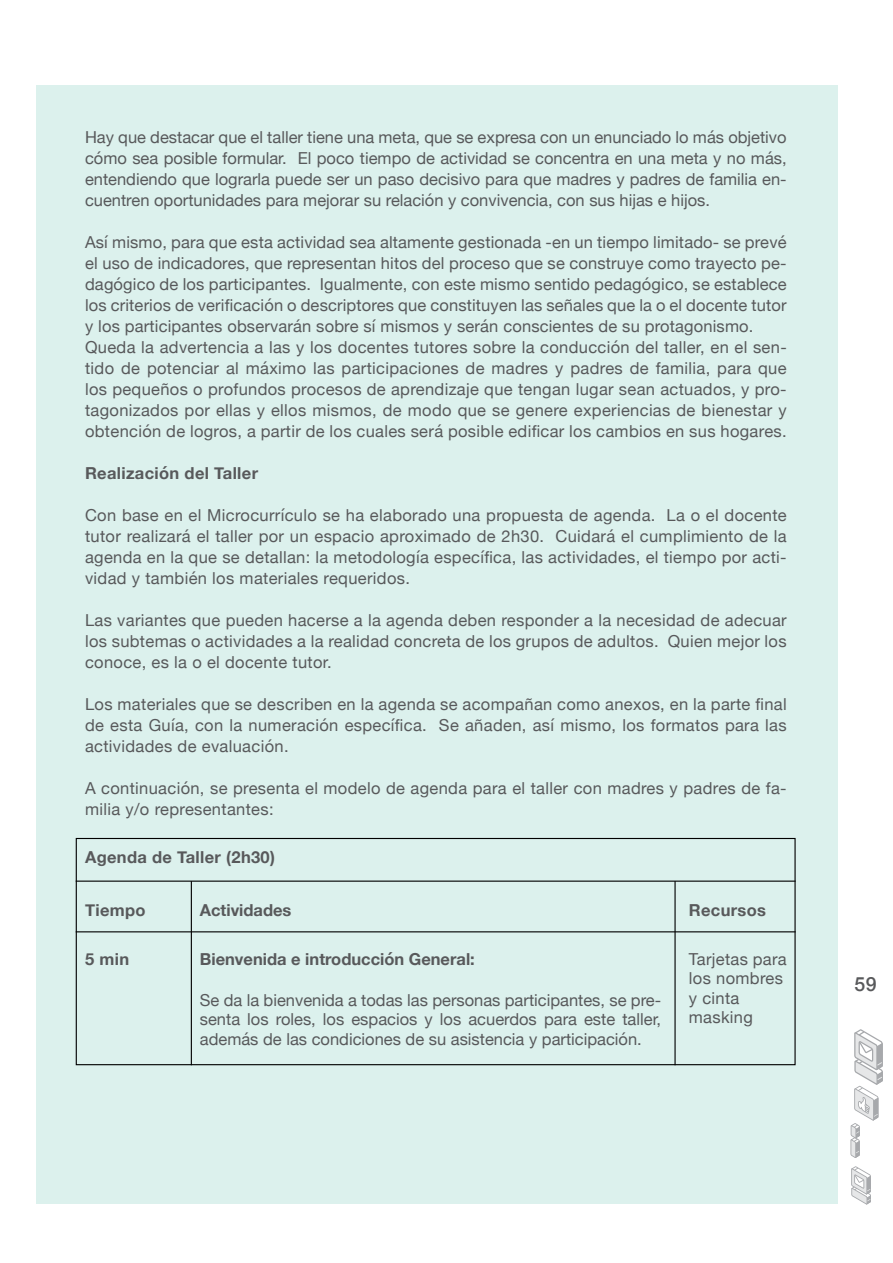
<style>
.page{position:relative;width:893px;height:1263px;background:#fff}
.page>*{position:absolute;margin:0;border:0;box-sizing:border-box;transform-origin:0 0}
.t1{font:500 19.5px "Helvetica Neue";color:#58595b}
.t2{font:16.5px/21px "Helvetica Neue";letter-spacing:.02em;color:#58595b;text-align:justify}
.t3{font:700 16.5px "Helvetica Neue";letter-spacing:.02em;color:#58595b}
.t4{font:700 16.5px "Helvetica Neue";color:#58595b}
</style>
<div class="page">
<div style="left:37px;top:85px;width:801px;height:1118px;background:#dcf1ed"></div>
<svg style="left:851px;top:1166px;width:20px;height:38px"></svg>
<svg style="left:850px;top:1029px;width:33px;height:129px"></svg>
<div style="left:76px;top:838px;width:720px;height:227px;border:1px solid #000"></div>
<hr style="left:76px;top:880px;width:720px;height:2px;background:#000">
<hr style="left:76px;top:931px;width:720px;height:1px;background:#000">
<hr style="left:191px;top:881px;width:1px;height:184px;background:#000">
<hr style="left:674px;top:881px;width:2px;height:184px;background:#000">
<p class="t2" style="left:85px;top:128px;width:703px">Hay que destacar que el taller tiene una meta, que se expresa con un enunciado lo más objetivo cómo sea posible formular. El poco tiempo de actividad se concentra en una meta y no más, entendiendo que lograrla puede ser un paso decisivo para que madres y padres de familia en&shy;cuentren oportunidades para mejorar su relación y convivencia, con sus hijas e hijos.</p>
<p class="t2" style="left:85px;top:233px;width:703px;text-align:left">Así mismo, para que esta actividad sea altamente gestionada -en un tiempo limitado- se prevé el uso de indicadores, que representan hitos del proceso que se construye como trayecto pe&shy;dagógico de los participantes. Igualmente, con este mismo sentido pedagógico, se establece los criterios de verificación o descriptores que constituyen las señales que la o el docente tutor y los participantes observarán sobre sí mismos y serán conscientes de su protagonismo.<br>Queda la advertencia a las y los docentes tutores sobre la conducción del taller, en el sen&shy;tido de potenciar al máximo las participaciones de madres y padres de familia, para que los pequeños o profundos procesos de aprendizaje que tengan lugar sean actuados, y pro&shy;tagonizados por ellas y ellos mismos, de modo que se genere experiencias de bienestar y obtención de logros, a partir de los cuales será posible edificar los cambios en sus hogares.</p>
<p class="t3" style="left:85px;top:460px;width:175px">Realización del Taller</p>
<p class="t2" style="left:85px;top:506px;width:703px">Con base en el Microcurrículo se ha elaborado una propuesta de agenda. La o el docente tutor realizará el taller por un espacio aproximado de 2h30. Cuidará el cumplimiento de la agenda en la que se detallan: la metodología específica, las actividades, el tiempo por acti&shy;vidad y también los materiales requeridos.</p>
<p class="t2" style="left:85px;top:611px;width:703px">Las variantes que pueden hacerse a la agenda deben responder a la necesidad de adecuar los subtemas o actividades a la realidad concreta de los grupos de adultos. Quien mejor los conoce, es la o el docente tutor.</p>
<p class="t2" style="left:85px;top:695px;width:703px">Los materiales que se describen en la agenda se acompañan como anexos, en la parte final de esta Guía, con la numeración específica. Se añaden, así mismo, los formatos para las actividades de evaluación.</p>
<p class="t2" style="left:85px;top:779px;width:703px">A continuación, se presenta el modelo de agenda para el taller con madres y padres de fa&shy;milia y/o representantes:</p>
<p class="t3" style="left:85px;top:845px;width:191px">Agenda de Taller (2h30)</p>
<p class="t3" style="left:85px;top:897px;width:62px">Tiempo</p>
<p class="t3" style="left:85px;top:946px;width:46px">5 min</p>
<p class="t3" style="left:689px;top:897px;width:79px">Recursos</p>
<p class="t2" style="left:689px;top:950px;width:99px;line-height:19.5px;text-align:left">Tarjetas para los nombres y cinta masking</p>
<p class="t4" style="left:200px;top:897px;width:93px">Actividades</p>
<p class="t4" style="left:200px;top:946px;width:276px">Bienvenida e introducción General:</p>
<p class="t2" style="left:200px;top:991px;width:463px;line-height:19.5px">Se da la bienvenida a todas las personas participantes, se pre&shy;senta los roles, los espacios y los acuerdos para este taller, además de las condiciones de su asistencia y participación.</p>
<p class="t1" style="left:854px;top:968px;width:24px">59</p>
</div>
